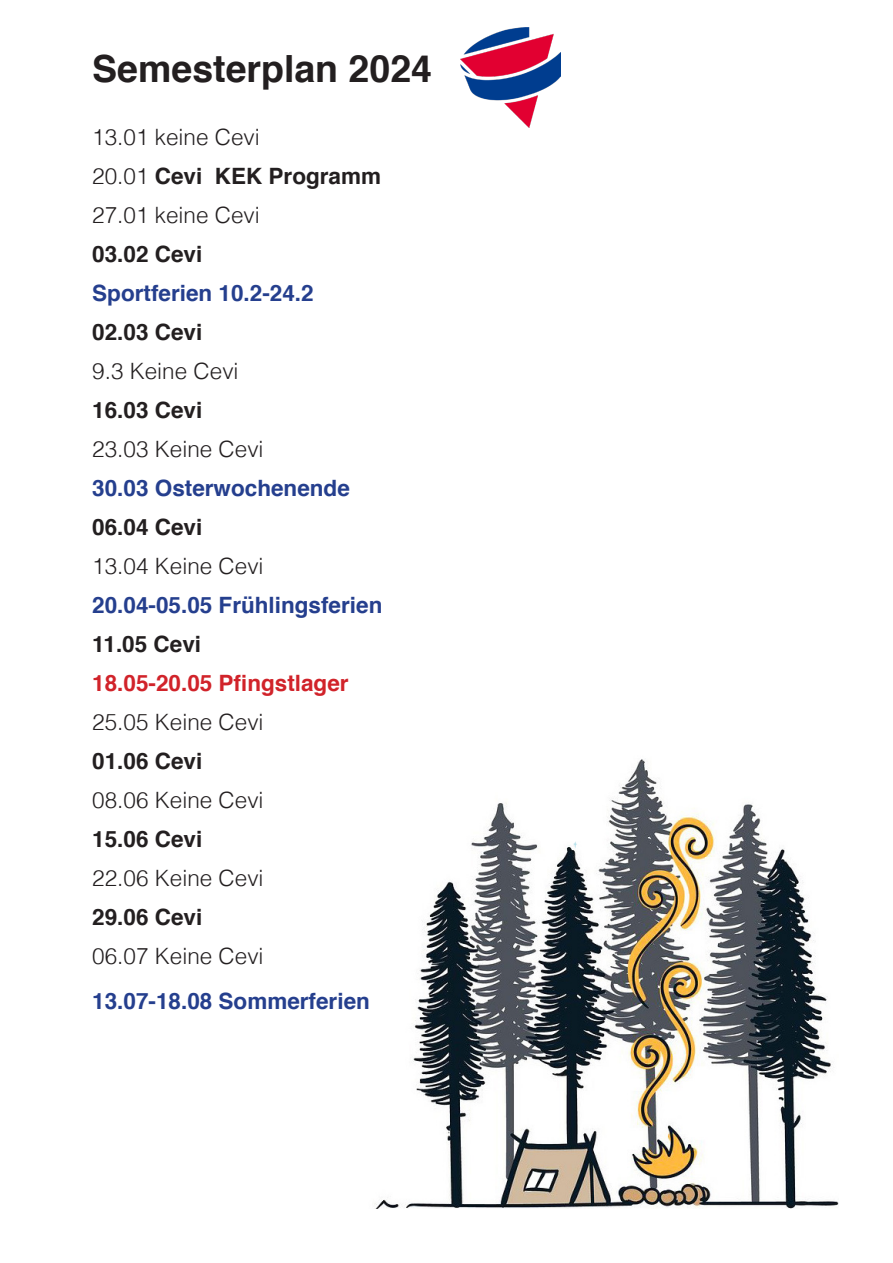
<style>
.page{position:relative;width:893px;height:1263px;background:#fff}
.page>*{position:absolute;margin:0;border:0;box-sizing:border-box;transform-origin:0 0}
.t1{font:700 37.5px "Helvetica";color:#231f20}
.t2{font:300 22.5px "Helvetica";color:#231f20}
.t3{font:700 22.5px "Helvetica";color:#231f20}
.t4{font:700 22.5px "Helvetica";color:#253f8e}
.t5{font:700 22.5px "Helvetica";color:#d1232a}
.s1{font-weight:300}
</style>
<div class="page">
<img style="left:374px;top:759px;width:465px;height:450px">
<svg style="left:573px;top:841px;width:4px;height:8px"></svg>
<img style="left:460px;top:28px;width:101px;height:100px">
<p class="t1" style="left:92px;top:38px;width:341px">Semesterplan 2024</p>
<p class="t2" style="left:92px;top:118px;width:169px">13.01 keine Cevi</p>
<p class="t3" style="left:92px;top:158px;width:290px"><span class="s1">20.01</span> Cevi KEK Programm</p>
<p class="t2" style="left:92px;top:196px;width:169px">27.01 keine Cevi</p>
<p class="t3" style="left:92px;top:236px;width:112px">03.02 Cevi</p>
<p class="t4" style="left:92px;top:275px;width:223px">Sportferien 10.2-24.2</p>
<p class="t3" style="left:92px;top:314px;width:112px">02.03 Cevi</p>
<p class="t2" style="left:92px;top:352px;width:148px">9.3 Keine Cevi</p>
<p class="t3" style="left:92px;top:392px;width:112px">16.03 Cevi</p>
<p class="t2" style="left:92px;top:430px;width:173px">23.03 Keine Cevi</p>
<p class="t4" style="left:92px;top:470px;width:259px">30.03 Osterwochenende</p>
<p class="t3" style="left:92px;top:509px;width:112px">06.04 Cevi</p>
<p class="t2" style="left:92px;top:547px;width:173px">13.04 Keine Cevi</p>
<p class="t4" style="left:92px;top:587px;width:292px">20.04-05.05 Frühlingsferien</p>
<p class="t3" style="left:92px;top:626px;width:110px">11.05 Cevi</p>
<p class="t5" style="left:92px;top:665px;width:258px">18.05-20.05 Pfingstlager</p>
<p class="t2" style="left:92px;top:703px;width:173px">25.05 Keine Cevi</p>
<p class="t3" style="left:92px;top:743px;width:112px">01.06 Cevi</p>
<p class="t2" style="left:92px;top:781px;width:173px">08.06 Keine Cevi</p>
<p class="t3" style="left:92px;top:821px;width:112px">15.06 Cevi</p>
<p class="t2" style="left:92px;top:859px;width:173px">22.06 Keine Cevi</p>
<p class="t3" style="left:92px;top:899px;width:112px">29.06 Cevi</p>
<p class="t2" style="left:92px;top:937px;width:173px">06.07 Keine Cevi</p>
<p class="t4" style="left:92px;top:983px;width:279px">13.07-18.08 Sommerferien</p>
</div>
